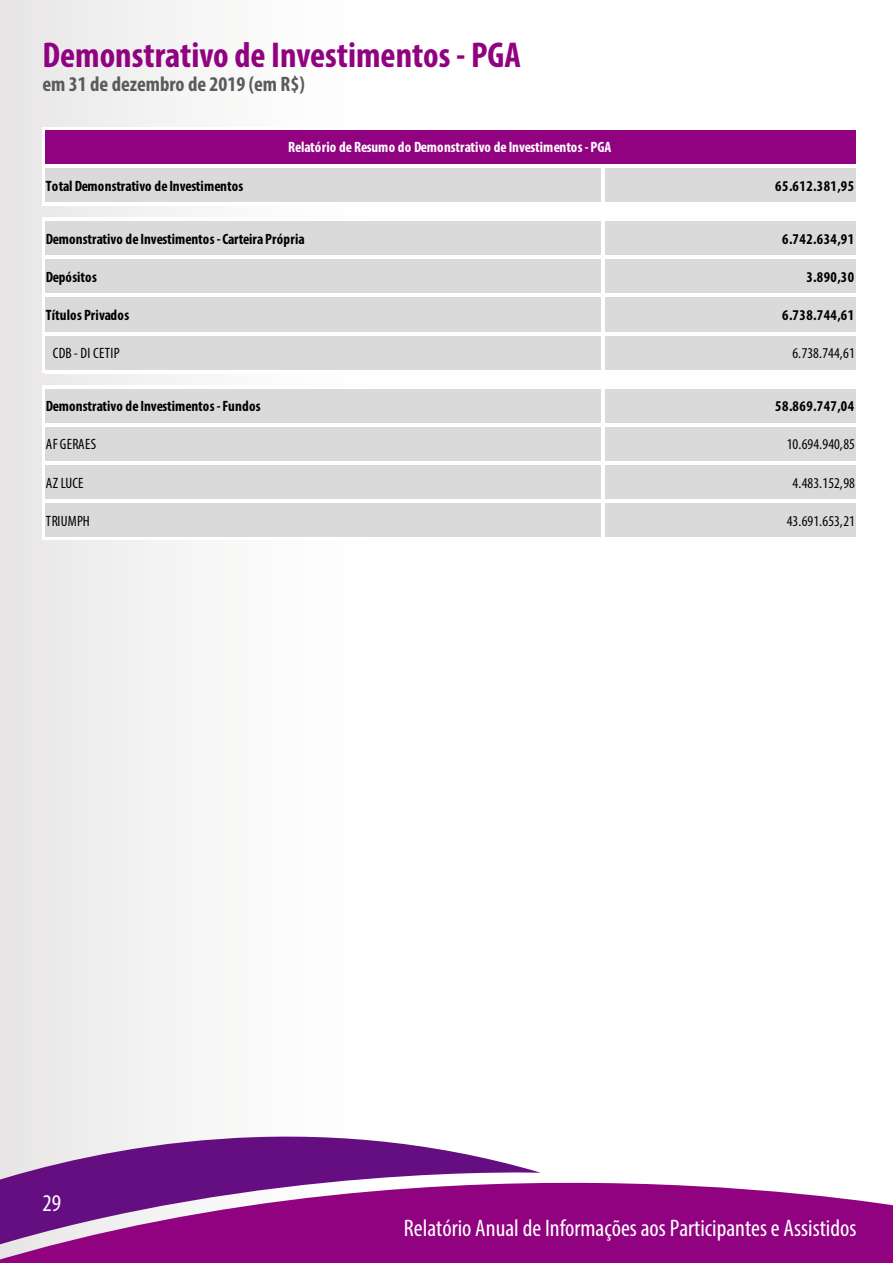
<style>
.page{position:relative;width:893px;height:1263px;background:#fff}
.page>*{position:absolute;margin:0;border:0;box-sizing:border-box;transform-origin:0 0}
.t1{font:700 condensed 36px "Myriad Pro";color:#910281}
.t2{font:condensed 24px "Myriad Pro";color:#fff}
.t3{font:700 condensed 21px "Myriad Pro";color:#5b5b5f}
.t4{font:700 condensed 15px "Myriad Pro";letter-spacing:.005em;color:#020102}
.t5{font:condensed 15px "Myriad Pro";color:#020102}
.t6{font:700 condensed 15px "Myriad Pro";letter-spacing:-.005em;color:#fff}
.t7{font:700 condensed 15px "Myriad Pro";letter-spacing:.035em;color:#020102}
.t8{font:condensed 15px "Myriad Pro";letter-spacing:.025em;color:#020102}
</style>
<div class="page">
<div style="left:0;top:0;width:892px;height:1263px;background:linear-gradient(to right,#f1f0f0,#fff)"></div>
<svg style="left:0;top:1121px;width:893px;height:142px;fill:#910281"></svg>
<svg style="left:0;top:1105px;width:541px;height:144px"></svg>
<div style="left:44px;top:129px;width:814px;height:38px;background:#910281"></div>
<div style="left:44px;top:166px;width:814px;height:39px;background:#dadada"></div>
<div style="left:44px;top:219px;width:814px;height:153px;background:#dadada"></div>
<div style="left:44px;top:386px;width:814px;height:153px;background:#dadada"></div>
<hr style="left:43px;top:128px;width:2px;height:78px;background:#fff">
<hr style="left:601px;top:168px;width:3px;height:38px;background:#fff">
<hr style="left:856px;top:130px;width:2px;height:76px;background:#fff">
<hr style="left:43px;top:218px;width:2px;height:155px;background:#fff">
<hr style="left:601px;top:221px;width:3px;height:152px;background:#fff">
<hr style="left:856px;top:221px;width:2px;height:152px;background:#fff">
<hr style="left:43px;top:385px;width:2px;height:154px;background:#fff">
<hr style="left:856px;top:388px;width:2px;height:151px;background:#fff">
<hr style="left:601px;top:388px;width:3px;height:151px;background:#fff">
<hr style="left:45px;top:128px;width:813px;height:2px;background:#fff">
<hr style="left:45px;top:164px;width:813px;height:4px;background:#fff">
<hr style="left:45px;top:203px;width:813px;height:3px;background:#fff">
<hr style="left:45px;top:218px;width:813px;height:3px;background:#fff">
<hr style="left:45px;top:256px;width:813px;height:3px;background:#fff">
<hr style="left:45px;top:294px;width:813px;height:3px;background:#fff">
<hr style="left:45px;top:332px;width:813px;height:3px;background:#fff">
<hr style="left:45px;top:370px;width:813px;height:3px;background:#fff">
<hr style="left:45px;top:385px;width:813px;height:3px;background:#fff">
<hr style="left:45px;top:423px;width:813px;height:3px;background:#fff">
<hr style="left:45px;top:461px;width:813px;height:3px;background:#fff">
<hr style="left:45px;top:499px;width:813px;height:3px;background:#fff">
<hr style="left:45px;top:537px;width:813px;height:2px;background:#fff">
<h1 class="t1" style="left:43px;top:33px;width:480px">Demonstrativo de Investimentos - PGA</h1>
<h3 class="t3" style="left:43px;top:71px;width:264px">em 31 de dezembro de 2019 (em R$)</h3>
<p class="t6" style="left:288px;top:137px;width:324px">Relatório de Resumo do Demonstrativo de Investimentos- PGA</p>
<p class="t4" style="left:46px;top:177px;width:199px">Total Demonstrativo de Investimentos</p>
<p class="t7" style="left:775px;top:177px;width:81px">65.612.381,95</p>
<p class="t4" style="left:46px;top:230px;width:260px">Demonstrativo de Investimentos-Carteira Própria</p>
<p class="t4" style="left:782px;top:230px;width:74px">6.742.634,91</p>
<p class="t4" style="left:46px;top:268px;width:52px">Depósitos</p>
<p class="t4" style="left:806px;top:268px;width:49px">3.890,30</p>
<p class="t4" style="left:46px;top:306px;width:85px">Títulos Privados</p>
<p class="t4" style="left:782px;top:306px;width:74px">6.738.744,61</p>
<p class="t5" style="left:53px;top:344px;width:69px">CDB- DI CETIP</p>
<p class="t5" style="left:792px;top:344px;width:64px">6.738.744,61</p>
<p class="t4" style="left:46px;top:397px;width:216px">Demonstrativo de Investimentos-Fundos</p>
<p class="t7" style="left:775px;top:397px;width:81px">58.869.747,04</p>
<p class="t8" style="left:46px;top:435px;width:52px">AFGERAES</p>
<p class="t5" style="left:787px;top:435px;width:70px">10.694.940,85</p>
<p class="t5" style="left:46px;top:473px;width:39px">AZ LUCE</p>
<p class="t5" style="left:792px;top:473px;width:64px">4.483.152,98</p>
<p class="t5" style="left:46px;top:511px;width:45px">TRIUMPH</p>
<p class="t5" style="left:787px;top:511px;width:70px">43.691.653,21</p>
<h2 class="t2" style="left:43px;top:1188px;width:20px">29</h2>
<h2 class="t2" style="left:404px;top:1214px;width:454px">Relatório Anual de Informações aos Participantes e Assistidos</h2>
</div>
